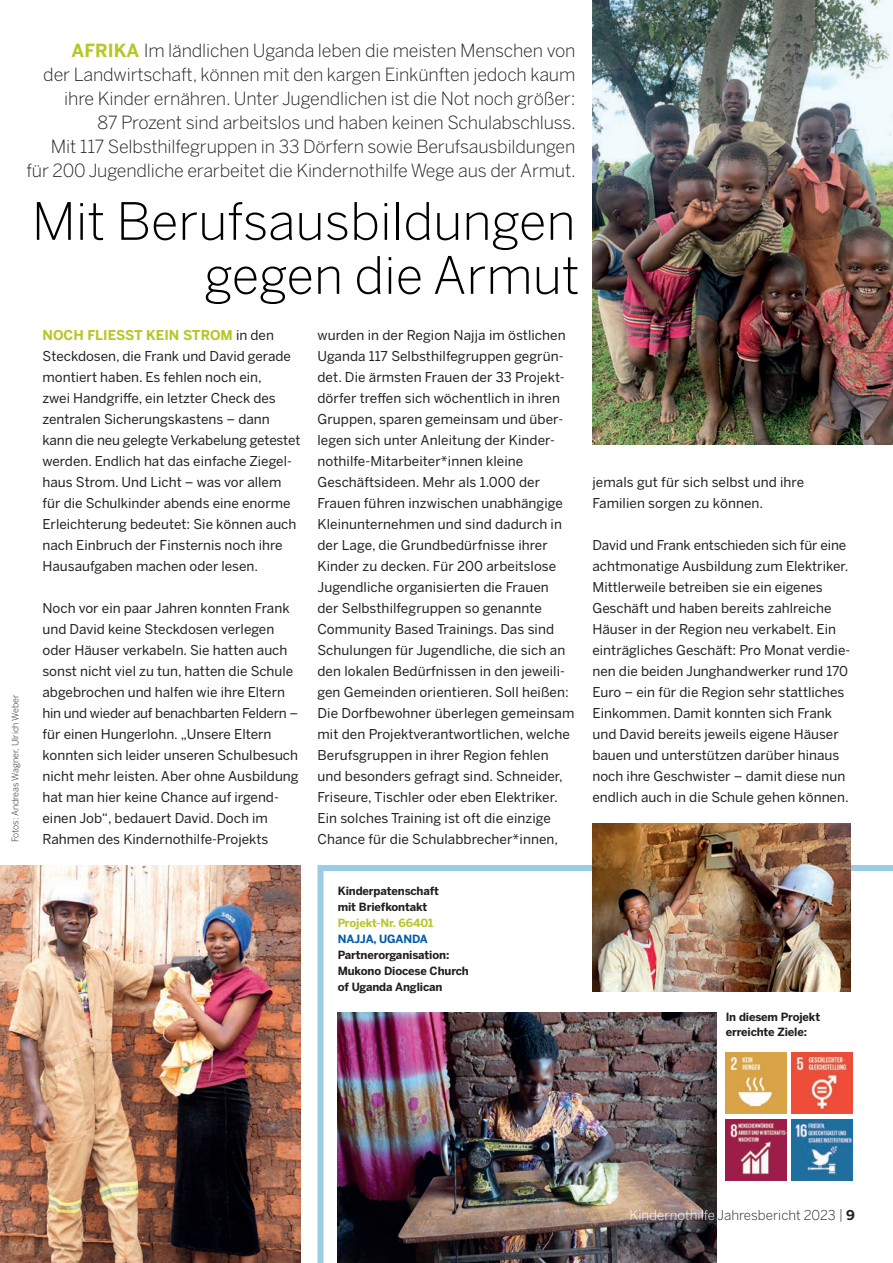
<style>
.page{position:relative;width:893px;height:1263px;background:#fff}
.page>*{position:absolute;margin:0;border:0;box-sizing:border-box;transform-origin:0 0}
.t1{font:300 51px/54px "Benton Sans";color:#000;text-align:right}
.t2{font:300 18px/24px "Benton Sans";letter-spacing:-.01em;color:#231f20;text-align:right}
.t3{font:13.5px/21px "Benton Sans";color:#231f20}
.t4{font:300 13.5px "Benton Sans";color:#231f20}
.t5{font:700 11.25px/15.9px "Benton Sans";letter-spacing:-.01em;color:#231f20}
.t6{font:700 11.25px "Benton Sans";letter-spacing:-.01em;color:#b6c726}
.t7{font:700 11.25px "Benton Sans";letter-spacing:-.015em;color:#015aaa}
.t8{font:300 9px "Benton Sans";color:#231f20}
.s1{font-weight:700;color:#b6c726}
.s2{color:#fff}
.s3{font-weight:700}
</style>
<div class="page">
<svg style="left:317px;top:862px;width:576px;height:401px"></svg>
<img style="left:592px;top:0;width:301px;height:445px">
<img style="left:725px;top:1119px;width:61px;height:61px">
<img style="left:792px;top:1052px;width:60px;height:61px">
<img style="left:725px;top:1052px;width:61px;height:61px">
<img style="left:792px;top:1119px;width:60px;height:61px">
<img style="left:0;top:865px;width:300px;height:398px">
<img style="left:592px;top:823px;width:258px;height:168px">
<img style="left:337px;top:1012px;width:379px;height:251px">
<p class="t2" style="left:27px;top:38px;width:551px"><span class="s1">AFRIKA</span> Im ländlichen Uganda leben die meisten Menschen von<br>der Landwirtschaft, können mit den kargen Einkünften jedoch kaum ihre Kinder ernähren. Unter Jugendlichen ist die Not noch größer:<br>87 Prozent sind arbeitslos und haben keinen Schulabschluss.<br>Mit 117 Selbsthilfegruppen in 33 Dörfern sowie Berufsausbildungen für 200 Jugendliche erarbeitet die Kindernothilfe Wege aus der Armut.</p>
<h1 class="t1" style="left:32px;top:194px;width:549px">Mit Berufsausbildungen gegen die Armut</h1>
<p class="t8" style="left:10px;top:842px;width:149px;rotate:-90deg">Fotos: Andreas Wagner, Ulrich Weber</p>
<p class="t3" style="left:43px;top:324px;width:259px"><span class="s1">NOCH FLIESST KEIN STROM</span> in den Steckdosen, die Frank und David gerade montiert haben. Es fehlen noch ein,<br>zwei Handgriffe, ein letzter Check des zentralen Sicherungskastens – dann kann die neu gelegte Verkabelung getestet werden. Endlich hat das einfache Ziegel&shy;haus Strom. Und Licht – was vor allem für die Schulkinder abends eine enorme Erleichterung bedeutet: Sie können auch nach Einbruch der Finsternis noch ihre Hausaufgaben machen oder lesen.</p>
<p class="t3" style="left:43px;top:597px;width:258px">Noch vor ein paar Jahren konnten Frank und David keine Steckdosen verlegen oder Häuser verkabeln. Sie hatten auch sonst nicht viel zu tun, hatten die Schule abgebrochen und halfen wie ihre Eltern hin und wieder auf benachbarten Feldern – für einen Hungerlohn. „Unsere Eltern konnten sich leider unseren Schulbesuch nicht mehr leisten. Aber ohne Ausbildung hat man hier keine Chance auf irgend&shy;einen Job“, bedauert David. Doch im Rahmen des Kindernothilfe-Projekts</p>
<p class="t3" style="left:317px;top:324px;width:259px">wurden in der Region Najja im östlichen Uganda 117 Selbsthilfegruppen gegrün&shy;det. Die ärmsten Frauen der 33 Projekt&shy;dörfer treffen sich wöchentlich in ihren Gruppen, sparen gemeinsam und über&shy;legen sich unter Anleitung der Kinder&shy;nothilfe-Mitarbeiter*innen kleine Geschäftsideen. Mehr als 1.000 der Frauen führen inzwischen unabhängige Kleinunternehmen und sind dadurch in der Lage, die Grundbedürfnisse ihrer Kinder zu decken. Für 200 arbeitslose Jugendliche organisierten die Frauen<br>der Selbsthilfegruppen so genannte Community Based Trainings. Das sind Schulungen für Jugendliche, die sich an den lokalen Bedürfnissen in den jeweili&shy;gen Gemeinden orientieren. Soll heißen:<br>Die Dorfbewohner überlegen gemeinsam mit den Projektverantwortlichen, welche Berufsgruppen in ihrer Region fehlen und besonders gefragt sind. Schneider, Friseure, Tischler oder eben Elektriker.<br>Ein solches Training ist oft die einzige Chance für die Schulabbrecher*innen,</p>
<p class="t3" style="left:592px;top:472px;width:213px">jemals gut für sich selbst und ihre<br>Familien sorgen zu können.</p>
<p class="t3" style="left:592px;top:535px;width:259px">David und Frank entschieden sich für eine achtmonatige Ausbildung zum Elektriker.<br>Mittlerweile betreiben sie ein eigenes Geschäft und haben bereits zahlreiche Häuser in der Region neu verkabelt. Ein einträgliches Geschäft: Pro Monat verdie&shy;nen die beiden Junghandwerker rund 170<br>Euro – ein für die Region sehr stattliches Einkommen. Damit konnten sich Frank und David bereits jeweils eigene Häuser bauen und unterstützen darüber hinaus noch ihre Geschwister – damit diese nun endlich auch in die Schule gehen können.</p>
<p class="t5" style="left:338px;top:883px;width:103px">Kinderpatenschaft mit Briefkontakt</p>
<p class="t6" style="left:338px;top:916px;width:97px">Projekt-Nr. 66401</p>
<p class="t7" style="left:338px;top:932px;width:92px">NAJJA, UGANDA</p>
<p class="t5" style="left:338px;top:946px;width:133px">Partnerorganisation:<br>Mukono Diocese Church of Uganda Anglican</p>
<p class="t5" style="left:726px;top:1009px;width:96px;line-height:15px">In diesem Projekt erreichte Ziele:</p>
<p class="t4" style="left:630px;top:1207px;width:227px"><span class="s2">Kindernothilfe</span> Jahresbericht 2023 | <span class="s3">9</span></p>
</div>
